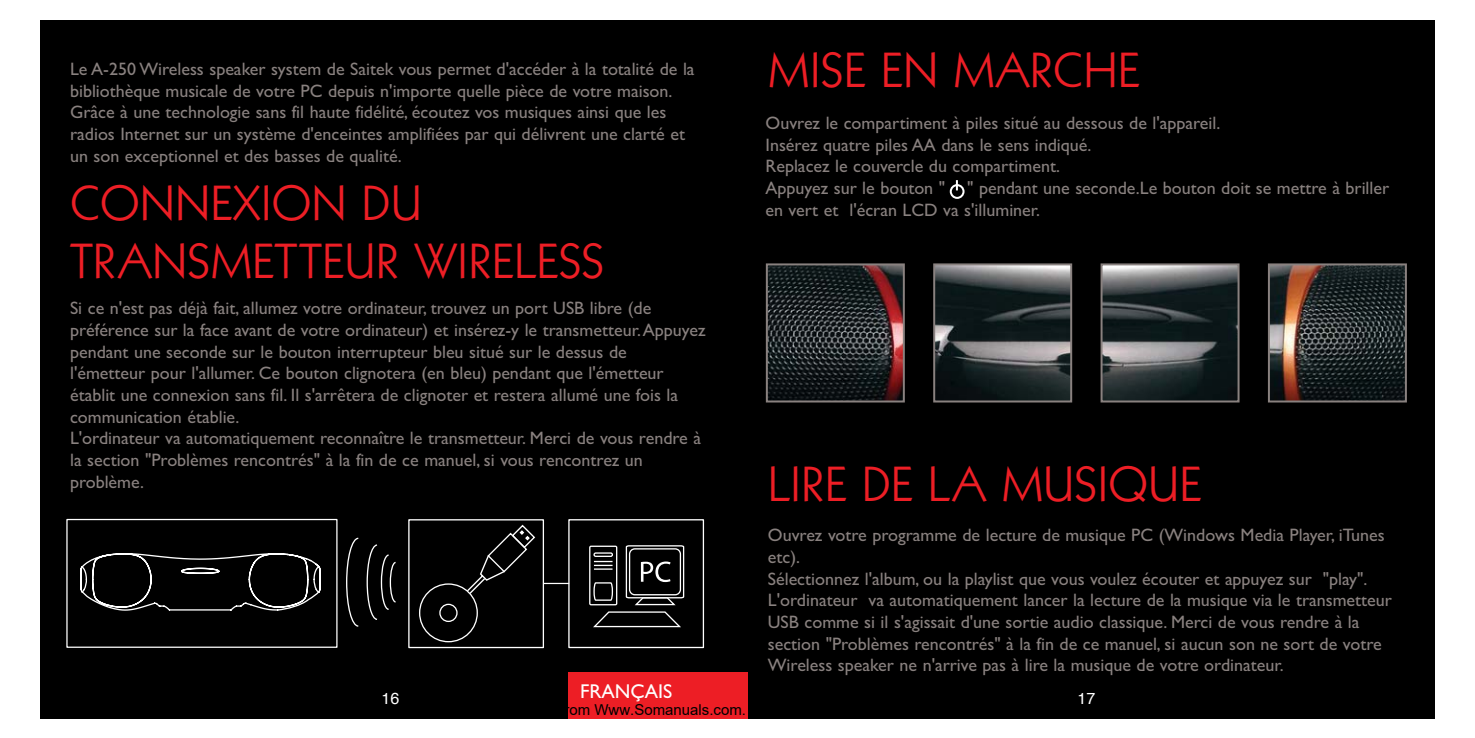
<style>
.page{position:relative;width:1475px;height:738px;background:#fff}
.page>*{position:absolute;margin:0;border:0;box-sizing:border-box;transform-origin:0 0}
.t1{font:48px/57.6px "Geometric 231 BT Roman C";color:#ed1e25}
.t2{font:20px "Gill Sans";color:#fff}
.t3{font:18px/21.6px "Gill Sans";color:#89817f}
.t4{font:16px "Helvetica";color:#fff}
</style>
<div class="page">
<div style="left:737px;top:20px;width:697px;height:698px;background:#000"></div>
<div style="left:40px;top:20px;width:698px;height:698px;background:#000"></div>
<svg style="left:765px;top:263px;width:641px;height:139px"></svg>
<svg style="left:949px;top:180px;width:15px;height:19px"></svg>
<svg style="left:80px;top:553px;width:241px;height:58px"></svg>
<div style="left:66px;top:518px;width:271px;height:129px;border:1px solid #fff"></div>
<svg style="left:346px;top:519px;width:358px;height:128px"></svg>
<div style="left:568px;top:671px;width:180px;height:47px;background:#ed1e25"></div>
<p class="t3" style="left:70px;top:60px;width:626px">Le A-250 Wireless speaker system de Saitek vous permet d'accéder à la totalité de la bibliothèque musicale de votre PC depuis n'importe quelle pièce de votre maison.<br>Grâce à une technologie sans fil haute fidélité, écoutez vos musiques ainsi que les radios Internet sur un système d'enceintes amplifiées par qui délivrent une clarté et un son exceptionnel et des basses de qualité.</p>
<h1 class="t1" style="left:70px;top:177px;width:536px">CONNEXION DU<br>TRANSMETTEUR WIRELESS</h1>
<p class="t3" style="left:70px;top:299px;width:637px">Si ce n'est pas déjà fait, allumez votre ordinateur, trouvez un port USB libre (de préférence sur la face avant de votre ordinateur) et insérez-y le transmetteur.Appuyez pendant une seconde sur le bouton interrupteur bleu situé sur le dessus de l'émetteur pour l'allumer. Ce bouton clignotera (en bleu) pendant que l'émetteur établit une connexion sans fil. Il s'arrêtera de clignoter et restera allumé une fois la communication établie.<br>L'ordinateur va automatiquement reconnaître le transmetteur. Merci de vous rendre à la section "Problèmes rencontrés" à la fin de ce manuel, si vous rencontrez un problème.</p>
<h1 class="t1" style="left:767px;top:45px;width:374px">MISE EN MARCHE</h1>
<p class="t3" style="left:765px;top:114px;width:625px">Ouvrez le compartiment à piles situé au dessous de l'appareil.<br>Insérez quatre piles AA dans le sens indiqué.<br>Replacez le couvercle du compartiment.<br>Appuyez sur le bouton " " pendant une seconde.Le bouton doit se mettre à briller en vert et l'écran LCD va s'illuminer.</p>
<h1 class="t1" style="left:767px;top:458px;width:435px">LIRE DE LA MUSIQUE</h1>
<p class="t3" style="left:767px;top:526px;width:625px">Ouvrez votre programme de lecture de musique PC (Windows Media Player, iTunes etc).<br>Sélectionnez l'album, ou la playlist que vous voulez écouter et appuyez sur "play".<br>L'ordinateur va automatiquement lancer la lecture de la musique via le transmetteur USB comme si il s'agissait d'une sortie audio classique. Merci de vous rendre à la section "Problèmes rencontrés" à la fin de ce manuel, si aucun son ne sort de votre Wireless speaker ne n'arrive pas à lire la musique de votre ordinateur.</p>
<p class="t2" style="left:580px;top:683px;width:94px">FRANÇAIS</p>
<p class="t4" style="left:381px;top:691px;width:19px">16</p>
<p class="t4" style="left:1077px;top:691px;width:19px">17</p>
</div>
